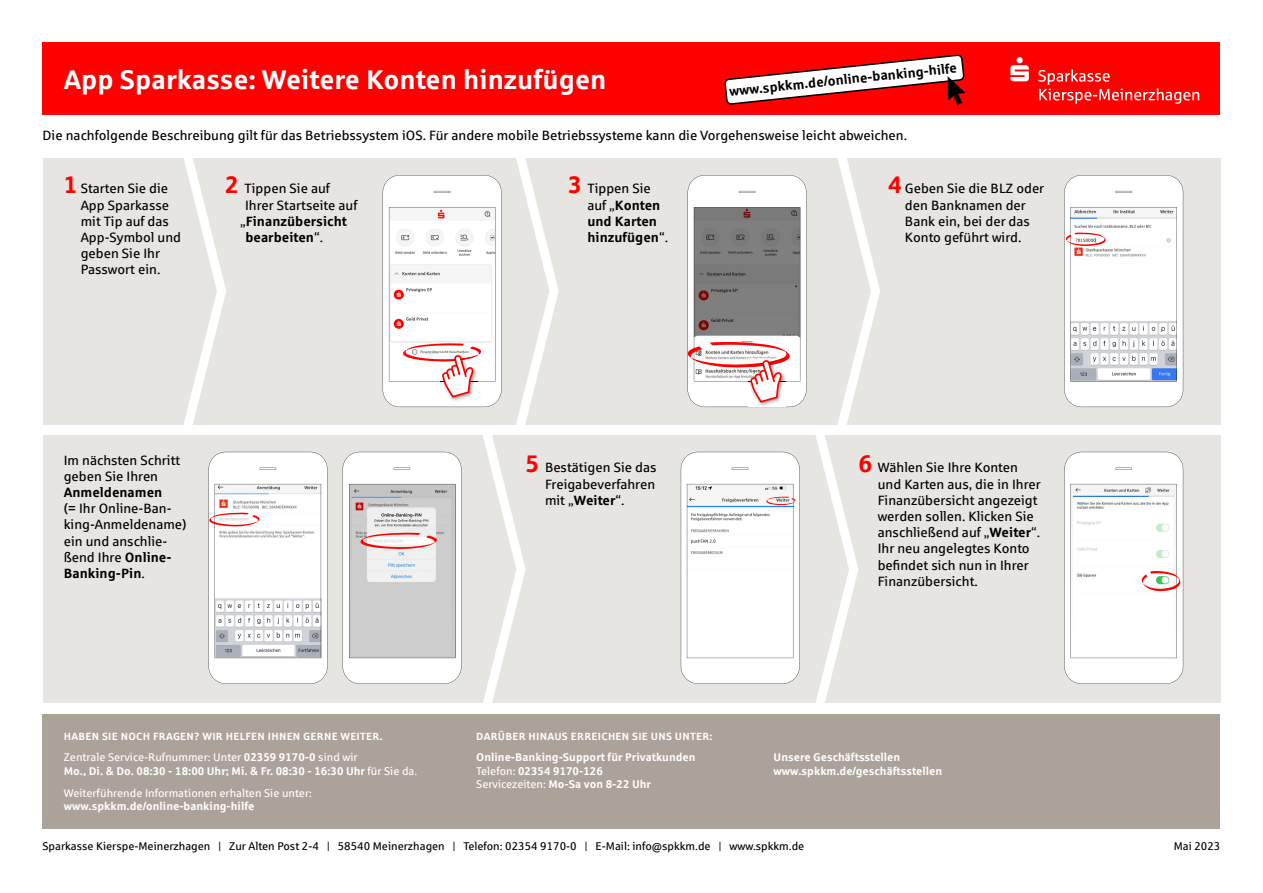
<style>
.page{position:relative;width:1263px;height:893px;background:#fff}
.page>*{position:absolute;margin:0;border:0;box-sizing:border-box;transform-origin:0 0}
.t1{font:700 27px "Sparkasse Rg";color:#fff}
.t2{font:13.5px/16.2px "Sparkasse Rg";color:#000}
.t3{font:700 13.5px/16.2px "Sparkasse Rg";color:#000}
.t4{font:700 11.25px/13.5px "Sparkasse Rg";color:#fff}
.t5{font:11.25px "Sparkasse Rg";color:#000}
.t6{font:11.25px "Sparkasse Rg";color:#fff}
.t7{font:700 10.5px "Sparkasse Rg";letter-spacing:.025em;color:#fff}
.s1{font-weight:700;font-size:24px;color:#f00}
.s2{font-weight:400}
.s3{font-size:24px;color:#f00}
.s4{font-weight:700}
</style>
<div class="page">
<div style="left:43px;top:158px;width:1177px;height:544px;background:#e7e5e1"></div>
<div style="left:28px;top:426px;width:1225px;height:9px;background:#fff"></div>
<svg style="left:183px;top:158px;width:43px;height:268px"></svg>
<svg style="left:815px;top:158px;width:65px;height:545px"></svg>
<div style="left:43px;top:43px;width:1177px;height:72px;background:#f00"></div>
<svg style="left:687px;top:175px;width:119px;height:232px"></svg>
<svg style="left:1064px;top:175px;width:119px;height:232px"></svg>
<svg style="left:208px;top:452px;width:119px;height:232px"></svg>
<svg style="left:343px;top:158px;width:216px;height:545px"></svg>
<svg style="left:681px;top:452px;width:119px;height:232px"></svg>
<svg style="left:1064px;top:452px;width:119px;height:232px"></svg>
<svg style="left:724px;top:54px;width:241px;height:51px"></svg>
<div style="left:43px;top:714px;width:1177px;height:115px;background:#aba399"></div>
<svg style="left:1038px;top:69px;width:161px;height:35px"></svg>
<svg style="left:1010px;top:57px;width:19px;height:24px"></svg>
<h1 class="t1" style="left:64px;top:62px;width:544px">App Sparkasse: Weitere Konten hinzufügen</h1>
<p class="t3" style="left:728px;top:83px;width:230px;rotate:-6deg">www.spkkm.de/online-banking-hilfe</p>
<p class="t2" style="left:43px;top:127px;width:866px">Die nachfolgende Beschreibung gilt für das Betriebssystem iOS. Für andere mobile Betriebssysteme kann die Vorgehensweise leicht abweichen.</p>
<p class="t2" style="left:81px;top:180px;width:102px;text-indent:-17px"><span class="s1">1</span> Starten Sie die<br>App Sparkasse mit Tip auf das<br>App-Symbol und geben Sie Ihr<br>Passwort ein.</p>
<p class="t2" style="left:225px;top:180px;width:106px"><span class="s1">2</span> Tippen Sie auf</p>
<p class="t2" style="left:245px;top:196px;width:114px">Ihrer Startseite auf</p>
<p class="t3" style="left:240px;top:212px;width:108px"><span class="s2">„</span>Finanzübersicht</p>
<p class="t3" style="left:245px;top:229px;width:79px">bearbeiten<span class="s2">“.</span></p>
<p class="t3" style="left:587px;top:180px;width:82px;text-indent:-19px"><span class="s3">3</span> <span class="s2">Tippen Sie auf „</span>Konten und Karten hinzufügen<span class="s2">“.</span></p>
<p class="t2" style="left:888px;top:180px;width:158px;text-align:center"><span class="s1">4</span> Geben Sie die BLZ oder den Banknamen der<br>Bank ein, bei der das<br>Konto geführt wird.</p>
<p class="t2" style="left:64px;top:451px;width:118px">Im nächsten Schritt geben Sie Ihren</p>
<p class="t3" style="left:64px;top:484px;width:100px">Anmeldenamen</p>
<p class="t2" style="left:64px;top:500px;width:124px">(= Ihr Online-Ban&shy;king-Anmeldename) ein und anschlie&shy;ßend Ihre <span class="s4">Online-<br>Banking-Pin</span>.</p>
<p class="t2" style="left:545px;top:459px;width:113px;text-align:justify;text-indent:-19px"><span class="s1">5</span> Bestätigen Sie das Freigabeverfahren mit „<span class="s4">Weiter</span>“.</p>
<p class="t7" style="left:64px;top:726px;width:320px">HABEN SIE NOCH FRAGEN? WIR HELFEN IHNEN GERNE WEITER.</p>
<p class="t7" style="left:476px;top:726px;width:238px">DARÜBER HINAUS ERREICHEN SIE UNS UNTER:</p>
<p class="t7" style="left:476px;top:730px;width:238px">DARÜBER HINAUS ERREICHEN SIE UNS UNTER:</p>
<p class="t4" style="left:64px;top:750px;width:355px"><span class="s2">Zentrale Service-Rufnummer: Unter</span> 02359 9170-0 <span class="s2">sind wir<br></span>Mo., Di. &amp; Do. 08:30 - 18:00 Uhr; Mi. &amp; Fr. 08:30 - 16:30 Uhr <span class="s2">für Sie da.</span></p>
<p class="t6" style="left:64px;top:786px;width:250px">Weiterführende Informationen erhalten Sie unter:</p>
<p class="t4" style="left:64px;top:799px;width:192px">www.spkkm.de/online-banking-hilfe</p>
<p class="t4" style="left:476px;top:750px;width:221px">Online-Banking-Support für Privatkunden<br><span class="s2">Telefon:</span> 02354 9170-126<br><span class="s2">Servicezeiten:</span> Mo-Sa von 8-22 Uhr</p>
<p class="t2" style="left:878px;top:459px;width:165px;text-indent:-19px"><span class="s1">6</span> Wählen Sie Ihre Konten und Karten aus, die in Ihrer<br>Finanzübersicht angezeigt werden sollen. Klicken Sie anschließend auf „<span class="s4">Weiter</span>“.<br>Ihr neu angelegtes Konto befindet sich nun in Ihrer<br>Finanzübersicht.</p>
<p class="t4" style="left:774px;top:750px;width:170px">Unsere Geschäftsstellen www.spkkm.de/geschäftsstellen</p>
<p class="t5" style="left:43px;top:839px;width:763px">Sparkasse Kierspe-Meinerzhagen | Zur Alten Post 2-4 | 58540 Meinerzhagen | Telefon: 02354 9170-0 | E-Mail: info@spkkm.de | www.spkkm.de</p>
<p class="t5" style="left:1174px;top:839px;width:48px">Mai 2023</p>
</div>
